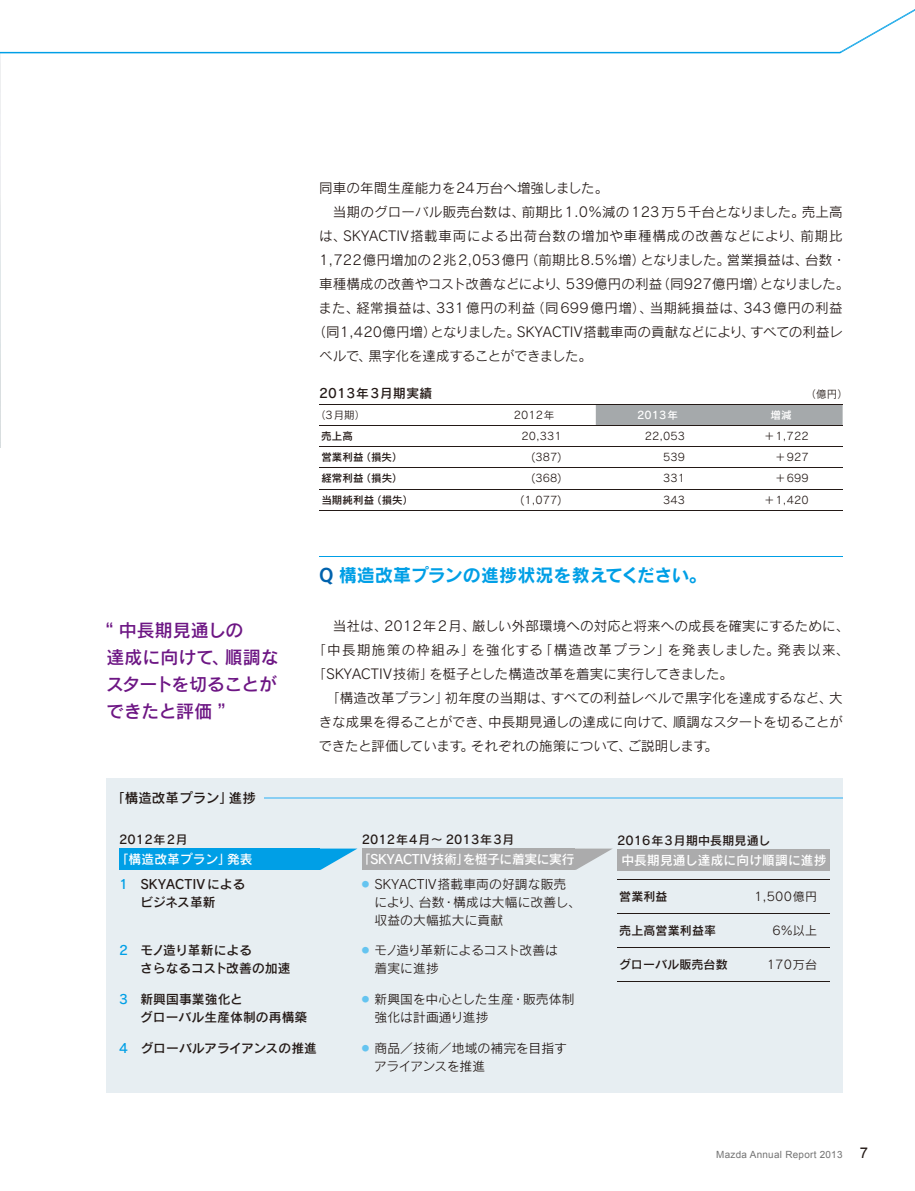
<style>
.page{position:relative;width:915px;height:1191px;background:#fff}
.page>*{position:absolute;margin:0;border:0;box-sizing:border-box;transform-origin:0 0}
.t1{font:18px/27px "Rodin Pro N DB";letter-spacing:-.02em;color:#6d1684}
.t2{font:18px "Rodin Pro N B";color:#009fe6}
.t3{font:13.5px "Rodin Pro N M";letter-spacing:.01em;color:#231916}
.t4{font:13.5px "Rodin Pro N M";letter-spacing:-.01em;color:#231916}
.t5{font:13.5px "Rodin Pro N M";letter-spacing:.03em;color:#231916}
.t6{font:13.5px "Rodin Pro N M";letter-spacing:.06em;color:#231916}
.t7{font:13.5px "Rodin Pro N M";letter-spacing:.1em;color:#231916}
.t8{font:13.5px "Rodin Pro N M";letter-spacing:-.03em;color:#231916}
.t9{font:13.5px "Rodin Pro N DB";letter-spacing:.01em;color:#231916}
.t10{font:12.75px/18px "Rodin Pro N M";letter-spacing:.01em;color:#231916}
.t11{font:12.75px/18px "Rodin Pro N DB";letter-spacing:.01em;color:#231916}
.t12{font:12.75px/24.5px "Rodin Pro N DB";letter-spacing:.01em;color:#fff}
.t13{font:12.75px "Rodin Pro N DB";letter-spacing:-.025em;color:#fff}
.t14{font:12px "Rodin Pro N DB";letter-spacing:.01em;color:#231916}
.t15{font:12px "Rodin Pro N DB";letter-spacing:.045em;color:#231916}
.t16{font:12px "Rodin Pro N M";letter-spacing:.01em;color:#231916}
.t17{font:10.5px "Rodin Pro N M";letter-spacing:.01em;color:#231916}
.t18{font:10.5px "Rodin Pro N DB";letter-spacing:.01em;color:#231916}
.t19{font:10.5px "Rodin Pro N DB";letter-spacing:.01em;color:#fff}
.t20{font:9.9px "Arial";letter-spacing:.025em;color:#727272}
.s1{color:#0062ad}
.s2{color:#009fe6}
.s3{color:#231916}
.s4{font-size:14.85px;color:#231916}
</style>
<div class="page">
<img style="left:0;top:53px;width:1px;height:395px">
<hr style="left:319px;top:556px;width:523px;height:1px;background:#009fe6">
<div style="left:595px;top:405px;width:247px;height:20px;background:#a5a9ab"></div>
<hr style="left:319px;top:404px;width:153px;height:1px;background:#231916">
<hr style="left:472px;top:404px;width:123px;height:1px;background:#231916">
<hr style="left:595px;top:404px;width:124px;height:1px;background:#231916">
<hr style="left:719px;top:404px;width:123px;height:1px;background:#231916">
<hr style="left:319px;top:425px;width:153px;height:1px;background:#231916">
<hr style="left:472px;top:425px;width:123px;height:1px;background:#231916">
<hr style="left:595px;top:425px;width:124px;height:1px;background:#231916">
<hr style="left:719px;top:425px;width:123px;height:1px;background:#231916">
<hr style="left:319px;top:446px;width:153px;height:1px;background:#231916">
<hr style="left:472px;top:446px;width:123px;height:1px;background:#231916">
<hr style="left:595px;top:446px;width:124px;height:1px;background:#231916">
<hr style="left:719px;top:446px;width:123px;height:1px;background:#231916">
<hr style="left:319px;top:468px;width:153px;height:1px;background:#231916">
<hr style="left:472px;top:468px;width:123px;height:1px;background:#231916">
<hr style="left:595px;top:468px;width:124px;height:1px;background:#231916">
<hr style="left:719px;top:468px;width:123px;height:1px;background:#231916">
<hr style="left:319px;top:489px;width:153px;height:1px;background:#231916">
<hr style="left:472px;top:489px;width:123px;height:1px;background:#231916">
<hr style="left:595px;top:489px;width:124px;height:1px;background:#231916">
<hr style="left:719px;top:489px;width:123px;height:1px;background:#231916">
<hr style="left:319px;top:510px;width:153px;height:1px;background:#231916">
<hr style="left:472px;top:510px;width:123px;height:1px;background:#231916">
<hr style="left:595px;top:510px;width:124px;height:1px;background:#231916">
<hr style="left:719px;top:510px;width:123px;height:1px;background:#231916">
<div style="left:106px;top:778px;width:736px;height:315px;background:#e7eef2"></div>
<hr style="left:264px;top:797px;width:578px;height:1px;background:#88cef3">
<svg style="left:319px;top:848px;width:38px;height:22px"></svg>
<svg style="left:574px;top:848px;width:38px;height:22px"></svg>
<div style="left:361px;top:848px;width:213px;height:22px;background:#ababac"></div>
<div style="left:617px;top:849px;width:212px;height:21px;background:#ababac"></div>
<hr style="left:617px;top:879px;width:114px;height:1px;background:#231916">
<hr style="left:731px;top:879px;width:98px;height:1px;background:#231916">
<hr style="left:617px;top:913px;width:114px;height:1px;background:#231916">
<hr style="left:731px;top:913px;width:98px;height:1px;background:#231916">
<hr style="left:617px;top:947px;width:114px;height:1px;background:#231916">
<hr style="left:731px;top:947px;width:98px;height:1px;background:#231916">
<hr style="left:617px;top:981px;width:114px;height:1px;background:#231916">
<hr style="left:731px;top:981px;width:98px;height:1px;background:#231916">
<div style="left:119px;top:848px;width:200px;height:22px;background:#009fe6"></div>
<svg style="left:0;top:9px;width:914px;height:44px"></svg>
<h1 class="t1" style="left:106px;top:616px;width:174px">“ 中長期見通しの<br>達成に向けて、順調なスタートを切ることができたと評価 ”</h1>
<p class="t9" style="left:111px;top:789px;width:146px">「構造改革プラン」進捗</p>
<p class="t3" style="left:319px;top:179px;width:290px">同車の年間生産能力を24万台へ増強しました。</p>
<p class="t3" style="left:319px;top:203px;width:525px">　当期のグローバル販売台数は、前期比1.0％減の123万5千台となりました。売上高</p>
<p class="t6" style="left:319px;top:227px;width:524px">は、SKYACTIV搭載車両による出荷台数の増加や車種構成の改善などにより、前期比</p>
<p class="t3" style="left:319px;top:251px;width:528px">1,722億円増加の2兆2,053億円（前期比8.5％増）となりました。営業損益は、台数・</p>
<p class="t3" style="left:319px;top:275px;width:531px">車種構成の改善やコスト改善などにより、539億円の利益（同927億円増）となりました。</p>
<p class="t5" style="left:318px;top:299px;width:525px">また、経常損益は、331億円の利益（同699億円増）、当期純損益は、343億円の利益</p>
<p class="t3" style="left:312px;top:323px;width:531px">（同1,420億円増）となりました。SKYACTIV搭載車両の貢献などにより、すべての利益レ</p>
<p class="t8" style="left:319px;top:347px;width:274px">ベルで、黒字化を達成することができました。</p>
<p class="t11" style="left:319px;top:384px;width:114px">2013年3月期実績</p>
<p class="t17" style="left:805px;top:387px;width:44px">（億円）</p>
<p class="t17" style="left:315px;top:408px;width:52px">（3月期）</p>
<p class="t17" style="left:513px;top:408px;width:42px">2012年</p>
<p class="t19" style="left:637px;top:408px;width:42px">2013年</p>
<p class="t19" style="left:770px;top:408px;width:23px">増減</p>
<p class="t18" style="left:321px;top:429px;width:33px">売上高</p>
<p class="t17" style="left:521px;top:429px;width:42px">20,331</p>
<p class="t17" style="left:644px;top:429px;width:42px">22,053</p>
<p class="t17" style="left:763px;top:429px;width:46px">＋1,722</p>
<p class="t18" style="left:321px;top:450px;width:83px">営業利益（損失）</p>
<p class="t17" style="left:531px;top:450px;width:32px">(387)</p>
<p class="t17" style="left:663px;top:450px;width:23px">539</p>
<p class="t17" style="left:775px;top:450px;width:35px">＋927</p>
<p class="t18" style="left:321px;top:471px;width:83px">経常利益（損失）</p>
<p class="t17" style="left:531px;top:472px;width:32px">(368)</p>
<p class="t17" style="left:663px;top:472px;width:23px">331</p>
<p class="t17" style="left:775px;top:472px;width:35px">＋699</p>
<p class="t18" style="left:321px;top:493px;width:93px">当期純利益（損失）</p>
<p class="t17" style="left:520px;top:493px;width:43px">(1,077)</p>
<p class="t17" style="left:663px;top:493px;width:23px">343</p>
<p class="t17" style="left:763px;top:493px;width:46px">＋1,420</p>
<h1 class="t2" style="left:319px;top:563px;width:389px"><span class="s1">Q</span> 構造改革プランの進捗状況を教えてください。</h1>
<p class="t3" style="left:319px;top:616px;width:531px">　当社は、2012年2月、厳しい外部環境への対応と将来への成長を確実にするために、</p>
<p class="t7" style="left:312px;top:640px;width:538px">「中長期施策の枠組み」を強化する「構造改革プラン」を発表しました。発表以来、</p>
<p class="t3" style="left:312px;top:664px;width:422px">「SKYACTIV技術」を梃子とした構造改革を着実に実行してきました。</p>
<p class="t3" style="left:319px;top:688px;width:525px">　「構造改革プラン」初年度の当期は、すべての利益レベルで黒字化を達成するなど、大</p>
<p class="t4" style="left:318px;top:712px;width:525px">きな成果を得ることができ、中長期見通しの達成に向けて、順調なスタートを切ることが</p>
<p class="t4" style="left:319px;top:736px;width:400px">できたと評価しています。それぞれの施策について、ご説明します。</p>
<p class="t15" style="left:119px;top:832px;width:70px">2012年2月</p>
<p class="t12" style="left:116px;top:846px;width:138px">「構造改革プラン」発表<br><span class="s2">1</span> <span class="s3">SKYACTIVによる</span></p>
<p class="t11" style="left:140px;top:892px;width:77px">ビジネス革新</p>
<p class="t11" style="left:140px;top:941px;width:152px;text-indent:-21px"><span class="s2">2</span> モノ造り革新による<br>さらなるコスト改善の加速</p>
<p class="t11" style="left:140px;top:989px;width:169px;text-indent:-21px"><span class="s2">3</span> 新興国事業強化と<br>グローバル生産体制の再構築</p>
<p class="t11" style="left:119px;top:1038px;width:199px"><span class="s2">4</span> グローバルアライアンスの推進</p>
<p class="t15" style="left:361px;top:832px;width:154px">2012年4月〜 2013年3月</p>
<p class="t13" style="left:357px;top:851px;width:218px">「SKYACTIV技術」を梃子に着実に実行</p>
<p class="t10" style="left:374px;top:874px;width:208px;text-indent:-13px"><sup>●</sup> SKYACTIV搭載車両の好調な販売により、台数・構成は大幅に改善し、収益の大幅拡大に貢献</p>
<p class="t10" style="left:374px;top:941px;width:185px;text-indent:-13px"><sup>●</sup> モノ造り革新によるコスト改善は着実に進捗</p>
<p class="t10" style="left:374px;top:989px;width:201px;text-indent:-13px"><sup>●</sup> 新興国を中心とした生産・販売体制強化は計画通り進捗</p>
<p class="t10" style="left:373px;top:1038px;width:195px;text-indent:-12px"><sup>●</sup> 商品／技術／地域の補完を目指すアライアンスを推進</p>
<p class="t14" style="left:617px;top:832px;width:155px">2016年3月期中長期見通し</p>
<p class="t12" style="left:621px;top:847px;width:207px">中長期見通し達成に向け順調に進捗</p>
<p class="t14" style="left:619px;top:888px;width:50px">営業利益</p>
<p class="t16" style="left:754px;top:888px;width:64px">1,500億円</p>
<p class="t14" style="left:619px;top:922px;width:98px">売上高営業利益率</p>
<p class="t16" style="left:772px;top:922px;width:46px">6％以上</p>
<p class="t14" style="left:618px;top:956px;width:110px">グローバル販売台数</p>
<p class="t16" style="left:766px;top:956px;width:52px">170万台</p>
<p class="t20" style="left:716px;top:1148px;width:153px">Mazda Annual Report 2013 <span class="s4">7</span></p>
</div>
